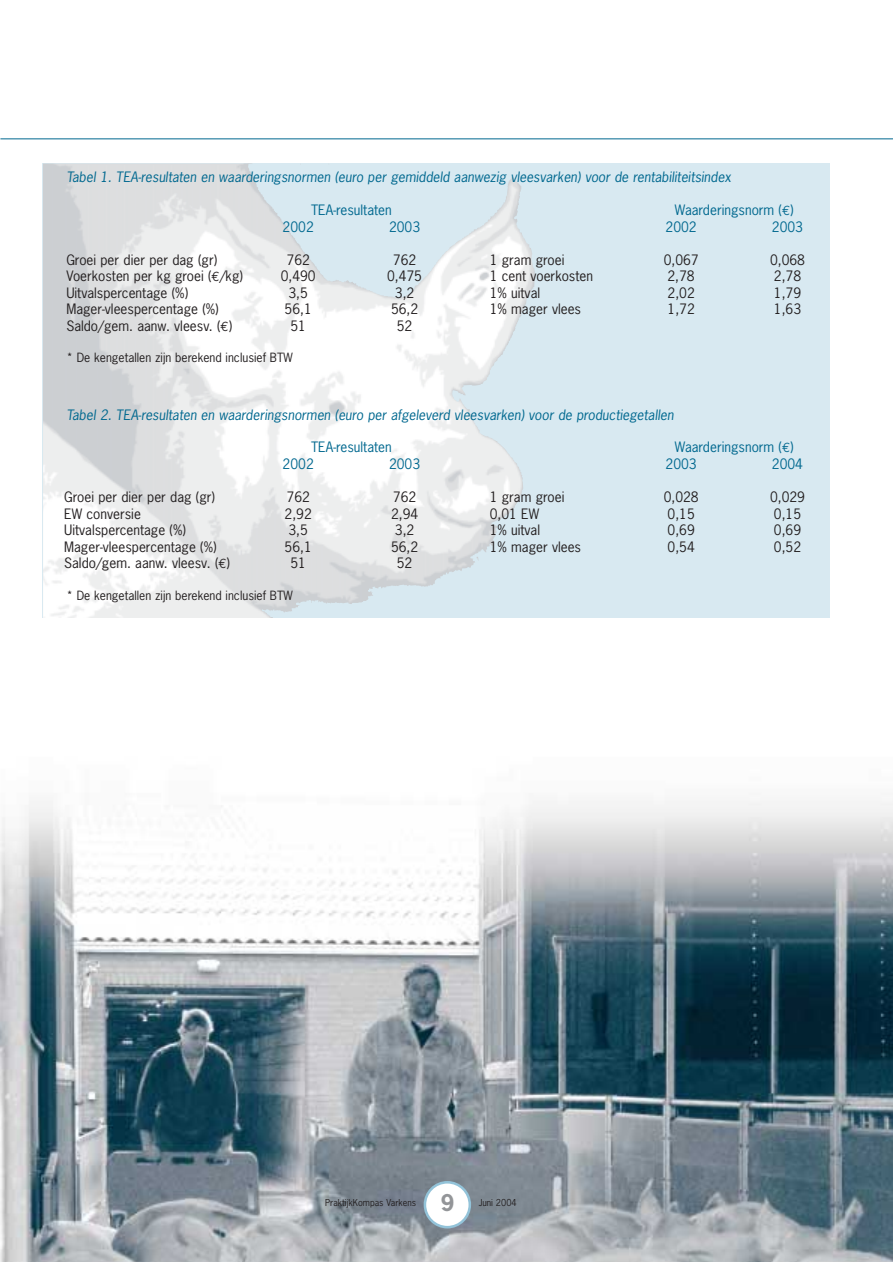
<style>
.page{position:relative;width:893px;height:1262px;background:#fff}
.page>*{position:absolute;margin:0;border:0;box-sizing:border-box;transform-origin:0 0}
.t1{font:700 21.75px "News Gothic";color:#939598}
.t2{font:13.5px "News Gothic";color:#231f20}
.t3{font:13.5px "News Gothic";color:#00688f}
.t4{font:12px "News Gothic";color:#231f20}
.t5{font:9px "News Gothic";color:#231f20}
.s1{font-family:"Euro Mono"}
</style>
<div class="page">
<img style="left:0;top:801px;width:892px;height:460px">
<svg style="left:43px;top:163px;width:787px;height:454px;fill:#d8e9f1"></svg>
<img style="left:43px;top:163px;width:330px;height:129px">
<hr style="left:0;top:138px;width:892px;height:1px;background:#00688f">
<svg style="left:423px;top:1181px;width:48px;height:47px"></svg>
<p class="t3" style="left:66px;top:172px;width:667px">Tabel 1. TEA-resultaten en waarderingsnormen (euro per gemiddeld aanwezig vleesvarken) voor de rentabiliteitsindex</p>
<p class="t3" style="left:311px;top:205px;width:82px">TEA-resultaten</p>
<p class="t3" style="left:675px;top:205px;width:120px">Waarderingsnorm (<span class="s1">€</span>)</p>
<p class="t3" style="left:283px;top:221px;width:33px">2002</p>
<p class="t3" style="left:389px;top:221px;width:33px">2003</p>
<p class="t3" style="left:665px;top:221px;width:33px">2002</p>
<p class="t3" style="left:772px;top:221px;width:33px">2003</p>
<p class="t2" style="left:66px;top:254px;width:152px">Groei per dier per dag (gr)</p>
<p class="t2" style="left:286px;top:254px;width:25px">762</p>
<p class="t2" style="left:393px;top:254px;width:25px">762</p>
<p class="t2" style="left:489px;top:254px;width:76px">1 gram groei</p>
<p class="t2" style="left:663px;top:254px;width:36px">0,067</p>
<p class="t2" style="left:770px;top:254px;width:36px">0,068</p>
<p class="t2" style="left:66px;top:271px;width:178px">Voerkosten per kg groei (<span class="s1">€</span>/kg)</p>
<p class="t2" style="left:281px;top:271px;width:36px">0,490</p>
<p class="t2" style="left:387px;top:271px;width:36px">0,475</p>
<p class="t2" style="left:489px;top:271px;width:105px">1 cent voerkosten</p>
<p class="t2" style="left:667px;top:271px;width:29px">2,78</p>
<p class="t2" style="left:773px;top:271px;width:29px">2,78</p>
<p class="t2" style="left:66px;top:287px;width:123px">Uitvalspercentage (%)</p>
<p class="t2" style="left:288px;top:287px;width:21px">3,5</p>
<p class="t2" style="left:395px;top:287px;width:21px">3,2</p>
<p class="t2" style="left:489px;top:287px;width:52px">1% uitval</p>
<p class="t2" style="left:667px;top:287px;width:29px">2,02</p>
<p class="t2" style="left:774px;top:287px;width:29px">1,79</p>
<p class="t2" style="left:66px;top:304px;width:154px">Mager-vleespercentage (%)</p>
<p class="t2" style="left:284px;top:304px;width:29px">56,1</p>
<p class="t2" style="left:391px;top:304px;width:29px">56,2</p>
<p class="t2" style="left:489px;top:304px;width:93px">1% mager vlees</p>
<p class="t2" style="left:667px;top:304px;width:29px">1,72</p>
<p class="t2" style="left:774px;top:304px;width:29px">1,63</p>
<p class="t2" style="left:66px;top:320px;width:167px">Saldo/gem. aanw. vleesv. (<span class="s1">€</span>)</p>
<p class="t2" style="left:290px;top:320px;width:17px">51</p>
<p class="t2" style="left:397px;top:320px;width:17px">52</p>
<p class="t4" style="left:66px;top:353px;width:228px">* De kengetallen zijn berekend inclusief BTW</p>
<p class="t3" style="left:66px;top:409px;width:610px">Tabel 2. TEA-resultaten en waarderingsnormen (euro per afgeleverd vleesvarken) voor de productiegetallen</p>
<p class="t3" style="left:311px;top:442px;width:82px">TEA-resultaten</p>
<p class="t3" style="left:675px;top:442px;width:120px">Waarderingsnorm (<span class="s1">€</span>)</p>
<p class="t3" style="left:283px;top:458px;width:33px">2002</p>
<p class="t3" style="left:389px;top:458px;width:33px">2003</p>
<p class="t3" style="left:665px;top:458px;width:33px">2003</p>
<p class="t3" style="left:772px;top:458px;width:33px">2004</p>
<p class="t2" style="left:64px;top:491px;width:152px">Groei per dier per dag (gr)</p>
<p class="t2" style="left:286px;top:491px;width:25px">762</p>
<p class="t2" style="left:393px;top:491px;width:25px">762</p>
<p class="t2" style="left:489px;top:491px;width:76px">1 gram groei</p>
<p class="t2" style="left:663px;top:491px;width:36px">0,028</p>
<p class="t2" style="left:770px;top:491px;width:36px">0,029</p>
<p class="t2" style="left:64px;top:508px;width:78px">EW conversie</p>
<p class="t2" style="left:284px;top:508px;width:29px">2,92</p>
<p class="t2" style="left:391px;top:508px;width:29px">2,94</p>
<p class="t2" style="left:489px;top:508px;width:51px">0,01 EW</p>
<p class="t2" style="left:667px;top:508px;width:29px">0,15</p>
<p class="t2" style="left:774px;top:508px;width:29px">0,15</p>
<p class="t2" style="left:64px;top:524px;width:123px">Uitvalspercentage (%)</p>
<p class="t2" style="left:288px;top:524px;width:21px">3,5</p>
<p class="t2" style="left:395px;top:524px;width:21px">3,2</p>
<p class="t2" style="left:489px;top:524px;width:52px">1% uitval</p>
<p class="t2" style="left:667px;top:524px;width:29px">0,69</p>
<p class="t2" style="left:774px;top:524px;width:29px">0,69</p>
<p class="t2" style="left:64px;top:541px;width:154px">Mager-vleespercentage (%)</p>
<p class="t2" style="left:284px;top:541px;width:29px">56,1</p>
<p class="t2" style="left:391px;top:541px;width:29px">56,2</p>
<p class="t2" style="left:489px;top:541px;width:93px">1% mager vlees</p>
<p class="t2" style="left:667px;top:541px;width:29px">0,54</p>
<p class="t2" style="left:774px;top:541px;width:29px">0,52</p>
<p class="t2" style="left:64px;top:557px;width:167px">Saldo/gem. aanw. vleesv. (<span class="s1">€</span>)</p>
<p class="t2" style="left:290px;top:557px;width:17px">51</p>
<p class="t2" style="left:397px;top:557px;width:17px">52</p>
<p class="t4" style="left:66px;top:590px;width:228px">* De kengetallen zijn berekend inclusief BTW</p>
<h1 class="t1" style="left:440px;top:1194px;width:15px">9</h1>
<p class="t5" style="left:325px;top:1199px;width:92px">PraktijkKompas Varkens</p>
<p class="t5" style="left:478px;top:1199px;width:40px">Juni 2004</p>
</div>
